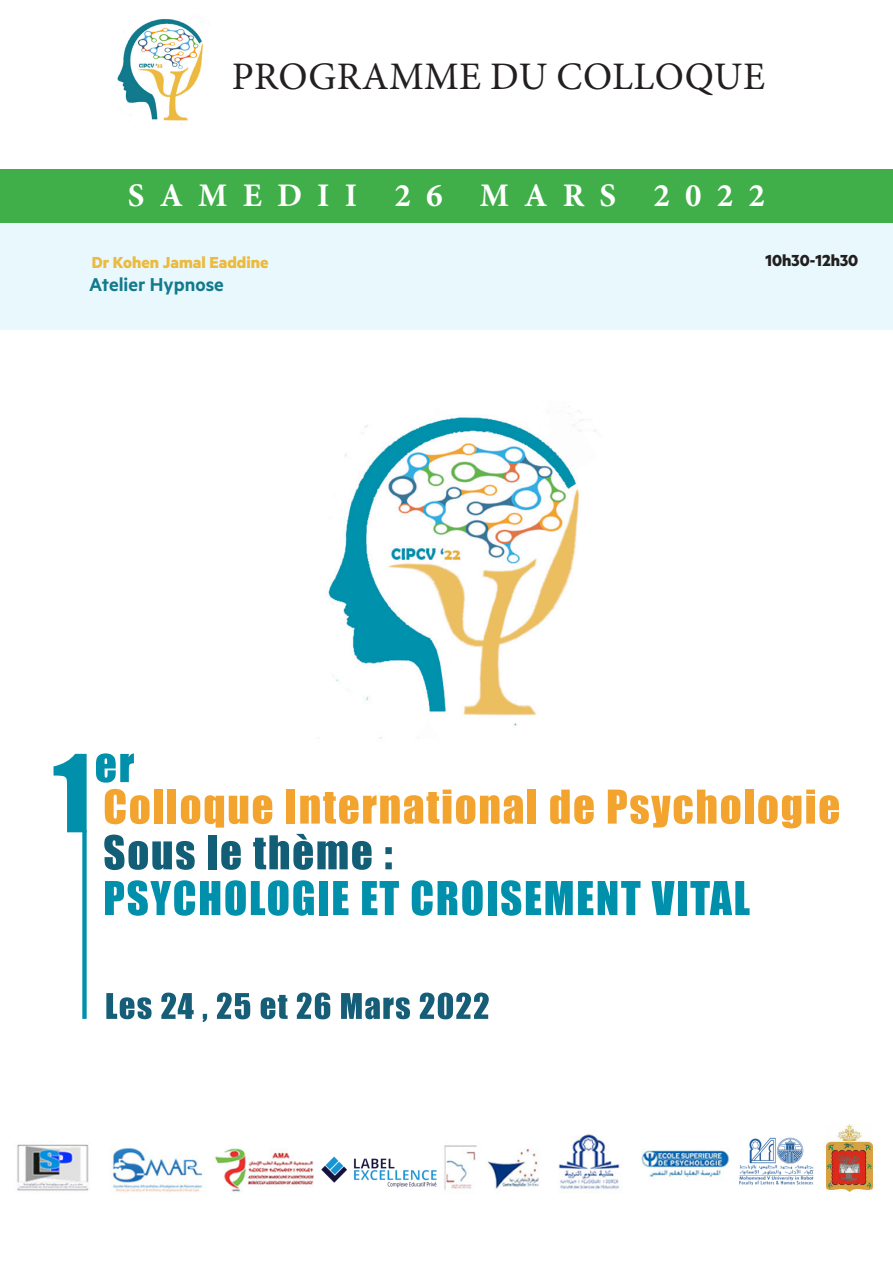
<style>
.page{position:relative;width:893px;height:1263px;background:#fff}
.page>*{position:absolute;margin:0;border:0;box-sizing:border-box;transform-origin:0 0}
.t1{font:39px "Minion Pro";letter-spacing:.01em;color:#231f20}
.t2{font:700 33px "Minion Pro";letter-spacing:.46em;color:#fff}
.t3{font:600 21px "Metric";color:#117a8d}
.t4{font:700 18px "Metric";color:#ecba3f}
.t5{font:700 18px "Metric";color:#231f20}
</style>
<div class="page">
<div style="left:0;top:223px;width:893px;height:107px;background:#e9f8fd"></div>
<img style="left:117px;top:19px;width:92px;height:105px">
<div style="left:0;top:169px;width:893px;height:54px;background:#40ae49"></div>
<img style="left:444px;top:1134px;width:286px;height:56px">
<img style="left:17px;top:1144px;width:297px;height:48px">
<svg style="left:105px;top:789px;width:45px;height:35px"></svg>
<div style="left:154px;top:789px;width:9px;height:35px;background:#f2a42f"></div>
<div style="left:168px;top:789px;width:8px;height:35px;background:#f2a42f"></div>
<svg style="left:181px;top:795px;width:91px;height:32px"></svg>
<div style="left:286px;top:789px;width:9px;height:35px;background:#f2a42f"></div>
<svg style="left:300px;top:789px;width:223px;height:35px"></svg>
<div style="left:528px;top:789px;width:8px;height:35px;background:#f2a42f"></div>
<svg style="left:550px;top:789px;width:44px;height:35px"></svg>
<svg style="left:608px;top:789px;width:132px;height:38px"></svg>
<div style="left:745px;top:789px;width:9px;height:35px;background:#f2a42f"></div>
<svg style="left:758px;top:789px;width:81px;height:39px"></svg>
<svg style="left:104px;top:834px;width:91px;height:36px"></svg>
<div style="left:208px;top:835px;width:9px;height:34px;background:#135e77"></div>
<svg style="left:221px;top:841px;width:20px;height:29px"></svg>
<svg style="left:253px;top:834px;width:119px;height:36px"></svg>
<svg style="left:385px;top:847px;width:7px;height:22px"></svg>
<svg style="left:105px;top:880px;width:209px;height:36px"></svg>
<div style="left:319px;top:881px;width:9px;height:34px;background:#0090ac"></div>
<svg style="left:333px;top:881px;width:15px;height:34px"></svg>
<svg style="left:362px;top:881px;width:37px;height:34px"></svg>
<svg style="left:412px;top:880px;width:71px;height:36px"></svg>
<div style="left:488px;top:881px;width:9px;height:34px;background:#0090ac"></div>
<svg style="left:501px;top:880px;width:139px;height:36px"></svg>
<svg style="left:651px;top:881px;width:24px;height:34px"></svg>
<div style="left:678px;top:881px;width:9px;height:34px;background:#0090ac"></div>
<svg style="left:690px;top:881px;width:60px;height:34px"></svg>
<svg style="left:54px;top:754px;width:33px;height:78px"></svg>
<svg style="left:96px;top:753px;width:38px;height:30px"></svg>
<svg style="left:106px;top:993px;width:46px;height:26px"></svg>
<svg style="left:161px;top:992px;width:33px;height:27px"></svg>
<svg style="left:203px;top:1014px;width:4px;height:8px"></svg>
<svg style="left:217px;top:992px;width:33px;height:27px"></svg>
<svg style="left:261px;top:995px;width:27px;height:24px"></svg>
<svg style="left:297px;top:992px;width:33px;height:27px"></svg>
<svg style="left:341px;top:993px;width:69px;height:26px"></svg>
<svg style="left:420px;top:992px;width:69px;height:27px"></svg>
<div style="left:82px;top:830px;width:5px;height:189px;background:#0090ac"></div>
<img style="left:318px;top:410px;width:278px;height:329px">
<img style="left:739px;top:1137px;width:75px;height:49px">
<img style="left:826px;top:1124px;width:47px;height:67px">
<img style="left:321px;top:1156px;width:116px;height:32px">
<p class="t1" style="left:232px;top:50px;width:535px">PROGRAMME DU COLLOQUE</p>
<p class="t2" style="left:128px;top:173px;width:638px">SAMEDII 26 MARS 2022</p>
<p class="t4" style="left:92px;top:252px;width:178px">Dr Kohen Jamal Eaddine</p>
<p class="t5" style="left:765px;top:250px;width:94px">10h30-12h30</p>
<p class="t3" style="left:89px;top:272px;width:136px">Atelier Hypnose</p>
</div>
